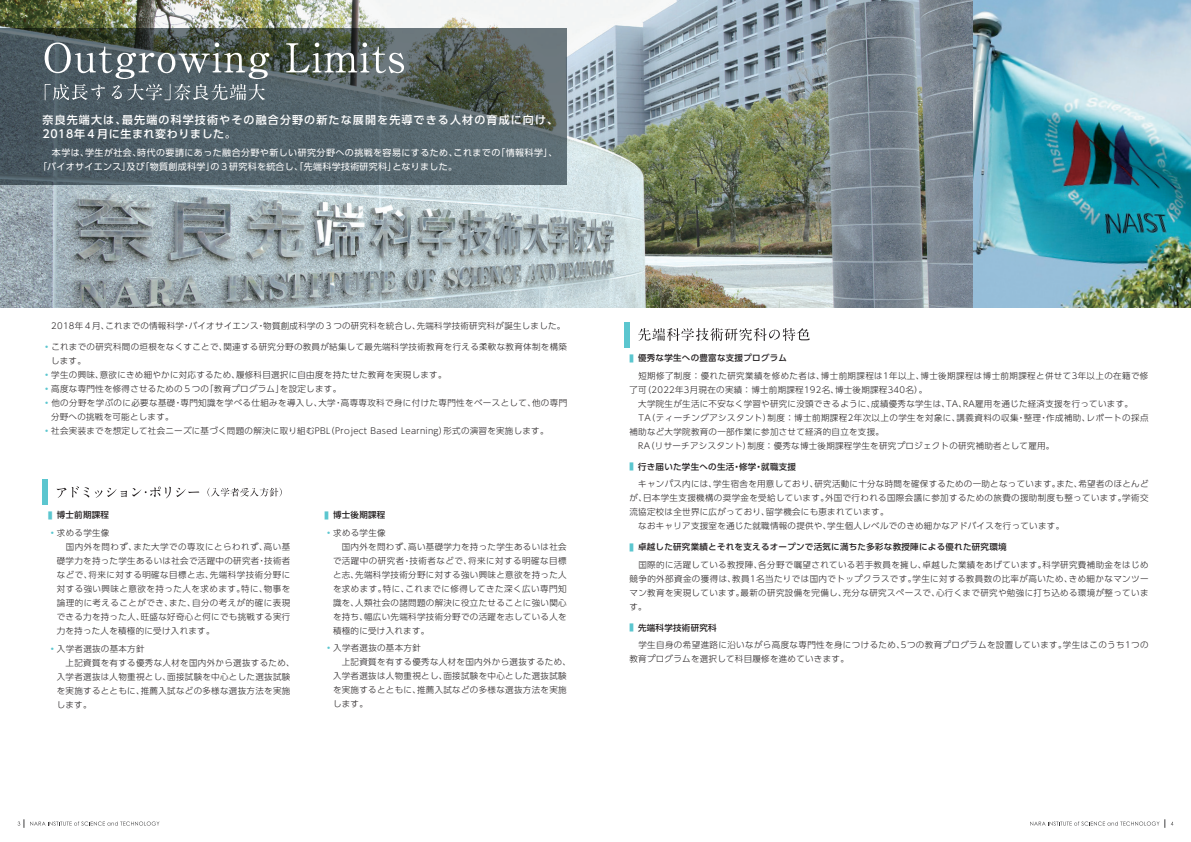
<style>
.page{position:relative;width:1191px;height:842px;background:#fff}
.page>*{position:absolute;margin:0;border:0;box-sizing:border-box;transform-origin:0 0}
.t1{font:500 11px/14px "UD Shin Go Pr 6";letter-spacing:.105em;color:#fff}
.t2{font:9px/14px "UD Shin Go Pr 6";letter-spacing:.05em;color:#fff}
.t3{font:300 8.5px/14px "UD Shin Go Pr 6";letter-spacing:.04em;color:#231f20}
.t4{font:500 8.5px "UD Shin Go Pr 6";letter-spacing:.035em;color:#231f20}
.s1{color:#5bc6cf}
.s2{font-size:9.4px;color:#5bc6cf}
.s3{font-weight:500;font-size:9.4px;color:#5bc6cf}
.s4{font-weight:500}
</style>
<div class="page">
<img style="left:0;top:0;width:1191px;height:308px">
<svg style="left:0;top:28px;width:567px;height:156px;background:#525f63"></svg>
<svg style="left:18px;top:819px;width:141px;height:9px"></svg>
<svg style="left:1030px;top:819px;width:143px;height:9px"></svg>
<svg style="left:286px;top:43px;width:118px;height:30px;background:#747d78"></svg>
<svg style="left:45px;top:43px;width:224px;height:57px;background:#6a7679"></svg>
<div style="left:43px;top:480px;width:5px;height:25px;background:#5bc6cf"></div>
<svg style="left:57px;top:488px;width:9px;height:10px"></svg>
<svg style="left:72px;top:486px;width:17px;height:12px"></svg>
<svg style="left:95px;top:487px;width:104px;height:11px"></svg>
<svg style="left:207px;top:488px;width:75px;height:9px"></svg>
<div style="left:624px;top:322px;width:5px;height:25px;background:#5bc6cf"></div>
<svg style="left:638px;top:328px;width:171px;height:13px"></svg>
<p class="t1" style="left:43px;top:113px;width:517px">奈良先端大は、最先端の科学技術やその融合分野の新たな展開を先導できる人材の育成に向け、<br>2018年４月に生まれ変わりました。</p>
<p class="t2" style="left:38px;top:145px;width:521px;text-indent:4px">　本学は、学生が社会、時代の要請にあった融合分野や新しい研究分野への挑戦を容易にするため、これまでの「情報科学」、「バイオサイエンス」及び「物質創成科学」の３研究科を統合し、「先端科学技術研究科」となりました。</p>
<p class="t3" style="left:51px;top:319px;width:515px">2018年４月、これまでの情報科学・バイオサイエンス・物質創成科学の３つの研究科を統合し、先端科学技術研究科が誕生しました。</p>
<p class="t3" style="left:51px;top:340px;width:517px;text-indent:-8px"><span class="s1">•</span>これまでの研究科間の垣根をなくすことで、関連する研究分野の教員が結集して最先端科学技術教育を行える柔軟な教育体制を構築します。</p>
<p class="t3" style="left:43px;top:368px;width:405px"><span class="s1">•</span>学生の興味、意欲にきめ細やかに対応するため、履修科目選択に自由度を持たせた教育を実現します。</p>
<p class="t3" style="left:43px;top:382px;width:300px"><span class="s1">•</span>高度な専門性を修得させるための５つの「教育プログラム」を設定します。</p>
<p class="t3" style="left:51px;top:396px;width:517px;text-indent:-8px"><span class="s1">•</span>他の分野を学ぶのに必要な基礎・専門知識を学べる仕組みを導入し、大学・高専専攻科で身に付けた専門性をベースとして、他の専門分野への挑戦を可能とします。</p>
<p class="t3" style="left:43px;top:424px;width:507px"><span class="s1">•</span>社会実装までを想定して社会ニーズに基づく問題の解決に取り組むPBL（Project Based Learning）形式の演習を実施します。</p>
<p class="t4" style="left:48px;top:508px;width:62px"><span class="s2">■</span> 博士前期課程</p>
<p class="t3" style="left:57px;top:525px;width:235px;text-indent:-8px"><span class="s1">•</span>求める学生像<br>　国内外を問わず、また大学での専攻にとらわれず、高い基礎学力を持った学生あるいは社会で活躍中の研究者・技術者などで、将来に対する明確な目標と志、先端科学技術分野に対する強い興味と意欲を持った人を求めます。特に、物事を論理的に考えることができ、また、自分の考えが的確に表現できる力を持った人、旺盛な好奇心と何にでも挑戦する実行力を持った人を積極的に受け入れます。</p>
<p class="t3" style="left:57px;top:642px;width:239px;text-indent:-8px"><span class="s1">•</span>入学者選抜の基本方針<br>　上記資質を有する優秀な人材を国内外から選抜するため、入学者選抜は人物重視とし、面接試験を中心とした選抜試験を実施するとともに、推薦入試などの多様な選抜方法を実施します。</p>
<p class="t4" style="left:324px;top:508px;width:62px"><span class="s2">■</span> 博士後期課程</p>
<p class="t3" style="left:333px;top:525px;width:235px;text-indent:-8px"><span class="s1">•</span>求める学生像<br>　国内外を問わず、高い基礎学力を持った学生あるいは社会で活躍中の研究者・技術者などで、将来に対する明確な目標と志、先端科学技術分野に対する強い興味と意欲を持った人を求めます。特に、これまでに修得してきた深く広い専門知識を、人類社会の諸問題の解決に役立たせることに強い関心を持ち、幅広い先端科学技術分野での活躍を志している人を積極的に受け入れます。</p>
<p class="t3" style="left:333px;top:641px;width:239px;text-indent:-8px"><span class="s1">•</span>入学者選抜の基本方針<br>　上記資質を有する優秀な人材を国内外から選抜するため、入学者選抜は人物重視とし、面接試験を中心とした選抜試験を実施するとともに、推薦入試などの多様な選抜方法を実施します。</p>
<p class="t3" style="left:629px;top:349px;width:520px;line-height:17.5px"><span class="s3">■</span> <span class="s4">優秀な学生への豊富な支援プログラム<br></span>　短期修了制度：優れた研究業績を修めた者は、博士前期課程は1年以上、博士後期課程は博士前期課程と併せて3年以上の在籍で修</p>
<p class="t3" style="left:629px;top:382px;width:520px">了可（2022年3月現在の実績：博士前期課程192名、博士後期課程340名）。<br>　大学院生が生活に不安なく学習や研究に没頭できるように、成績優秀な学生は、TA、RA雇用を通じた経済支援を行っています。　TA（ティーチングアシスタント）制度：博士前期課程2年次以上の学生を対象に、講義資料の収集・整理・作成補助、レポートの採点補助など大学院教育の一部作業に参加させて経済的自立を支援。<br>　RA（リサーチアシスタント）制度：優秀な博士後期課程学生を研究プロジェクトの研究補助者として雇用。</p>
<p class="t3" style="left:629px;top:457px;width:520px;line-height:17.5px"><span class="s3">■</span> <span class="s4">行き届いた学生への生活・修学・就職支援<br></span>　キャンパス内には、学生宿舎を用意しており、研究活動に十分な時間を確保するための一助となっています。また、希望者のほとんど</p>
<p class="t3" style="left:629px;top:491px;width:520px">が、日本学生支援機構の奨学金を受給しています。外国で行われる国際会議に参加するための旅費の援助制度も整っています。学術交流協定校は全世界に広がっており、留学機会にも恵まれています。<br>　なおキャリア支援室を通じた就職情報の提供や、学生個人レベルでのきめ細かなアドバイスを行っています。</p>
<p class="t3" style="left:629px;top:538px;width:520px;line-height:17.5px"><span class="s3">■</span> <span class="s4">卓越した研究業績とそれを支えるオープンで活気に満ちた多彩な教授陣による優れた研究環境<br></span>　国際的に活躍している教授陣、各分野で嘱望されている若手教員を擁し、卓越した業績をあげています。科学研究費補助金をはじめ</p>
<p class="t3" style="left:629px;top:571px;width:520px;text-align:justify">競争的外部資金の獲得は、教員1名当たりでは国内でトップクラスです。学生に対する教員数の比率が高いため、きめ細かなマンツーマン教育を実現しています。最新の研究設備を完備し、充分な研究スペースで、心行くまで研究や勉強に打ち込める環境が整っています。</p>
<p class="t3" style="left:629px;top:618px;width:520px;line-height:17.5px"><span class="s3">■</span> <span class="s4">先端科学技術研究科<br></span>　学生自身の希望進路に沿いながら高度な専門性を身につけるため、5つの教育プログラムを設置しています。学生はこのうち1つの</p>
<p class="t3" style="left:629px;top:652px;width:221px">教育プログラムを選択して科目履修を進めていきます。</p>
</div>
